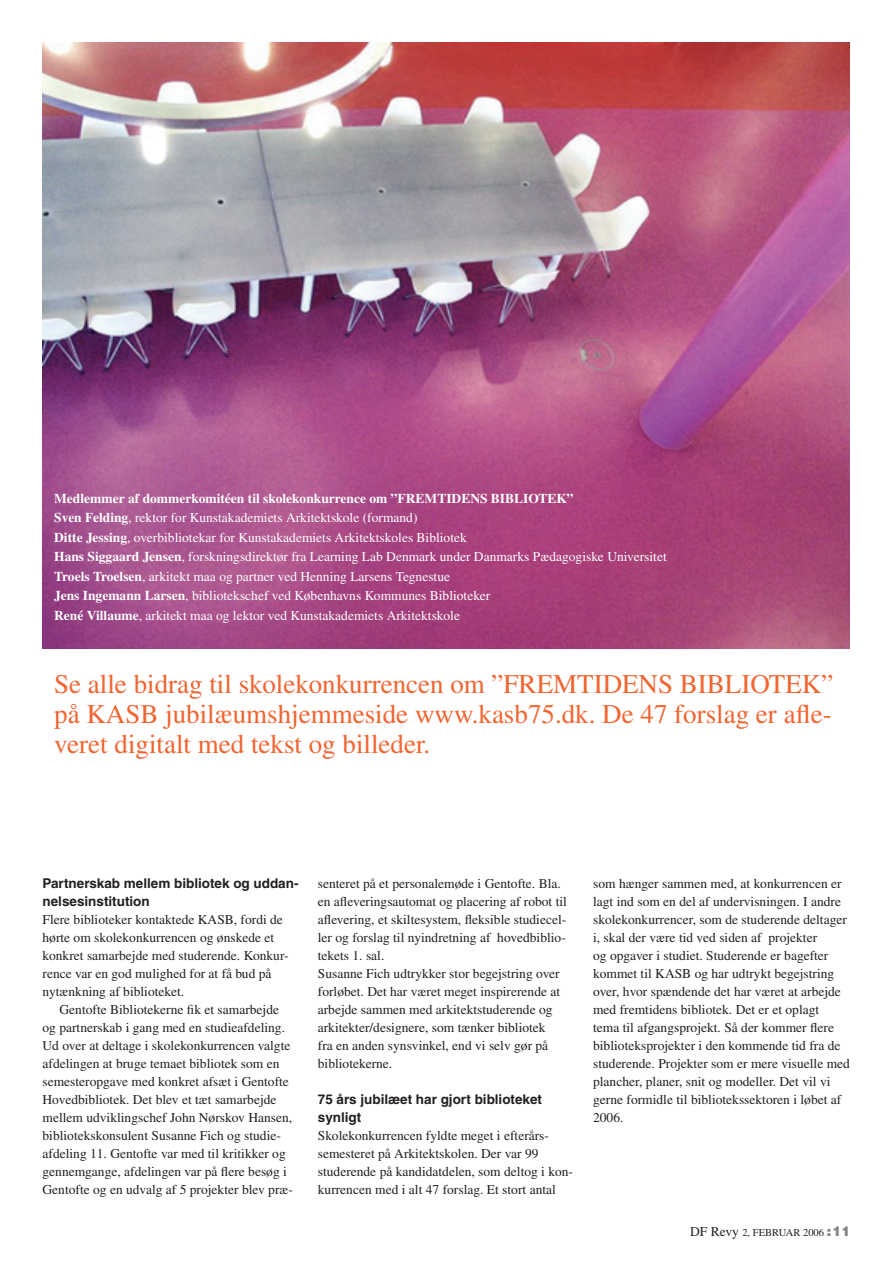
<style>
.page{position:relative;width:893px;height:1263px;background:#fff}
.page>*{position:absolute;margin:0;border:0;box-sizing:border-box;transform-origin:0 0}
.t1{font:27px/30px "Times";color:#f26430;text-align:justify}
.t2{font:13.5px/18px "Times";color:#231f20}
.t3{font:13.5px/19.5px "Times";color:#fff}
.t4{font:700 13.5px/18px "Helvetica";color:#231f20}
.t5{font:10.5px "Times";color:#231f20}
.s1{font-weight:700}
.s2{font-size:13.5px}
.s3{font-family:"Helvetica";font-weight:900;font-size:13.5px;color:#808285}
</style>
<div class="page">
<img style="left:43px;top:43px;width:807px;height:605px">
<p class="t3" style="left:54px;top:490px;width:614px"><span class="s1">Medlemmer af dommerkomitéen til skolekonkurrence om ”FREMTIDENS BIBLIOTEK”<br>Sven Felding</span>, rektor for Kunstakademiets Arkitektskole (formand)<br><span class="s1">Ditte Jessing</span>, overbibliotekar for Kunstakademiets Arkitektskoles Bibliotek<br><span class="s1">Hans Siggaard Jensen</span>, forskningsdirektør fra Learning Lab Denmark under Danmarks Pædagogiske Universitet <span class="s1">Troels Troelsen</span>, arkitekt maa og partner ved Henning Larsens Tegnestue<br><span class="s1">Jens Ingemann Larsen</span>, bibliotekschef ved Københavns Kommunes Biblioteker<br><span class="s1">René Villaume</span>, arkitekt maa og lektor ved Kunstakademiets Arkitektskole</p>
<h1 class="t1" style="left:54px;top:671px;width:781px">Se alle bidrag til skolekonkurrencen om ”FREMTIDENS BIBLIOTEK” på KASB jubilæumshjemmeside www.kasb75.dk. De 47 forslag er afle&shy;veret digitalt med tekst og billeder.</h1>
<p class="t4" style="left:43px;top:875px;width:257px">Partnerskab mellem bibliotek og uddan&shy;nelsesinstitution</p>
<p class="t2" style="left:43px;top:911px;width:248px">Flere biblioteker kontaktede KASB, fordi de hørte om skolekonkurrencen og ønskede et konkret samarbejde med studerende. Konkur&shy;rence var en god mulighed for at få bud på nytænkning af biblioteket.</p>
<p class="t2" style="left:43px;top:1001px;width:252px;text-indent:17px">Gentofte Bibliotekerne fik et samarbejde og partnerskab i gang med en studieafdeling.<br>Ud over at deltage i skolekonkurrencen valgte afdelingen at bruge temaet bibliotek som en semesteropgave med konkret afsæt i Gentofte Hovedbibliotek. Det blev et tæt samarbejde mellem udviklingschef John Nørskov Hansen, bibliotekskonsulent Susanne Fich og studie&shy;afdeling 11. Gentofte var med til kritikker og gennemgange, afdelingen var på flere besøg i Gentofte og en udvalg af 5 projekter blev præ-</p>
<p class="t2" style="left:318px;top:875px;width:251px">senteret på et personalemøde i Gentofte. Bla. en afleveringsautomat og placering af robot til aflevering, et skiltesystem, fleksible studiecel&shy;ler og forslag til nyindretning af hovedbiblio&shy;tekets 1. sal.<br>Susanne Fich udtrykker stor begejstring over forløbet. Det har været meget inspirerende at arbejde sammen med arkitektstuderende og arkitekter/designere, som tænker bibliotek<br>fra en anden synsvinkel, end vi selv gør på bibliotekerne.</p>
<p class="t4" style="left:318px;top:1091px;width:226px">75 års jubilæet har gjort biblioteket synligt</p>
<p class="t2" style="left:318px;top:1127px;width:257px">Skolekonkurrencen fyldte meget i efterårs&shy;semesteret på Arkitektskolen. Der var 99 studerende på kandidatdelen, som deltog i kon&shy;kurrencen med i alt 47 forslag. Et stort antal</p>
<p class="t2" style="left:593px;top:875px;width:258px">som hænger sammen med, at konkurrencen er lagt ind som en del af undervisningen. I andre skolekonkurrencer, som de studerende deltager i, skal der være tid ved siden af projekter<br>og opgaver i studiet. Studerende er bagefter kommet til KASB og har udtrykt begejstring over, hvor spændende det har været at arbejde med fremtidens bibliotek. Det er et oplagt<br>tema til afgangsprojekt. Så der kommer flere biblioteksprojekter i den kommende tid fra de studerende. Projekter som er mere visuelle med plancher, planer, snit og modeller. Det vil vi gerne formidle til bibliotekssektoren i løbet af 2006.</p>
<p class="t5" style="left:690px;top:1229px;width:162px"><span class="s2">DF Revy</span> 2, FEBRUAR 2006 <span class="s3">: 11</span></p>
</div>
